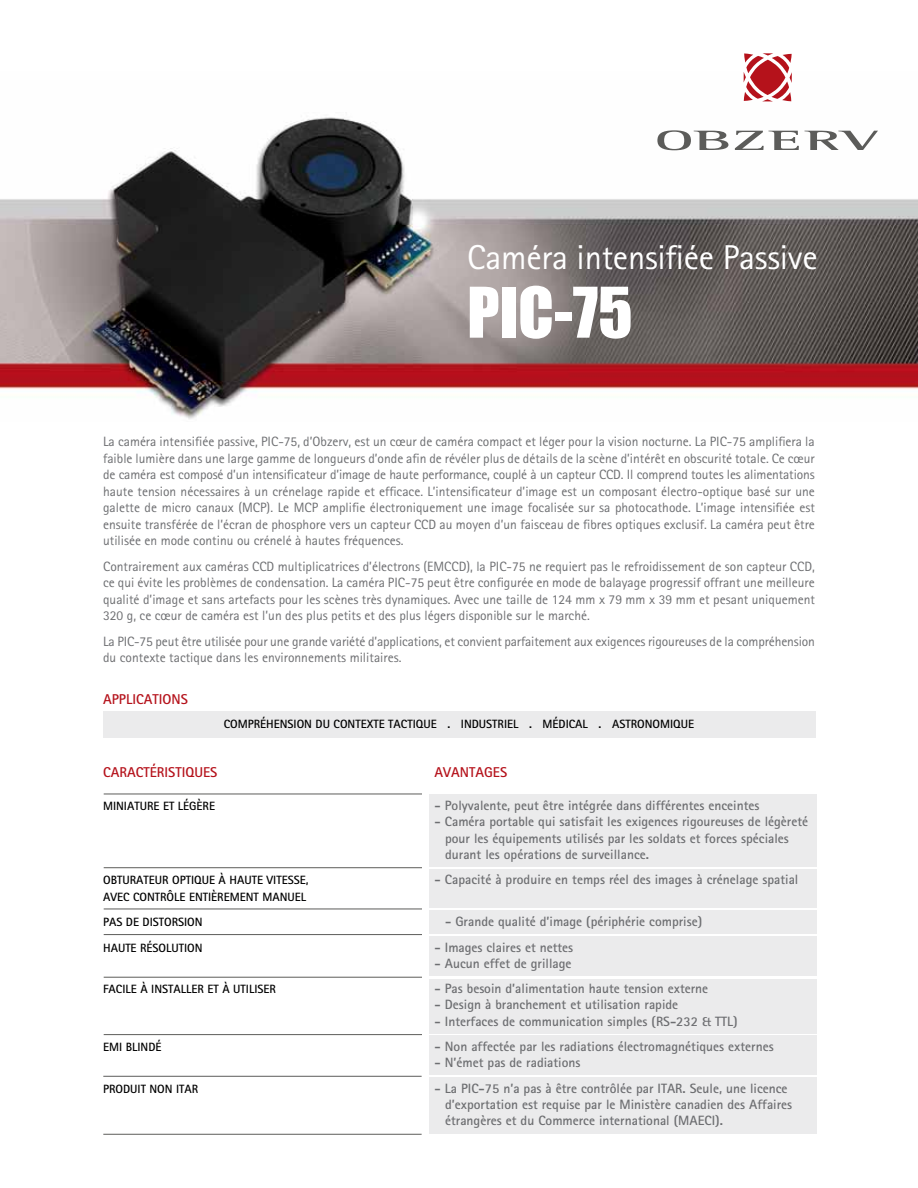
<style>
.page{position:relative;width:918px;height:1188px;background:#fff}
.page>*{position:absolute;margin:0;border:0;box-sizing:border-box;transform-origin:0 0}
.t1{font:64.5px "Impact";color:#fff}
.t2{font:34.5px "Rotis Sans Serif";letter-spacing:-.005em;color:#fff}
.t3{font:700 14.25px "Rotis Sans Serif";color:#b5121b}
.t4{font:13.5px/16.5px "Rotis Sans Serif";color:#6d6e71;text-align:justify}
.t5{font:700 13.5px/16.2px "Rotis Sans Serif";color:#6d6e71}
.t6{font:700 12px/25.5px "Rotis Sans Serif";color:#000}
</style>
<div class="page">
<div style="left:429px;top:794px;width:387px;height:72px;background:#ebebec"></div>
<div style="left:429px;top:869px;width:387px;height:38px;background:#ebebec"></div>
<div style="left:103px;top:711px;width:713px;height:27px;background:#ebebec"></div>
<div style="left:429px;top:910px;width:387px;height:24px;background:#ebebec"></div>
<div style="left:429px;top:979px;width:387px;height:54px;background:#ebebec"></div>
<div style="left:429px;top:936px;width:387px;height:40px;background:#ebebec"></div>
<div style="left:429px;top:1036px;width:387px;height:39px;background:#ebebec"></div>
<div style="left:429px;top:1077px;width:387px;height:57px;background:#ebebec"></div>
<img style="left:0;top:72px;width:918px;height:347px">
<svg style="left:744px;top:53px;width:48px;height:48px"></svg>
<svg style="left:657px;top:130px;width:221px;height:20px"></svg>
<hr style="left:104px;top:794px;width:318px;height:1px;background:#5c5c5a">
<hr style="left:104px;top:867px;width:318px;height:1px;background:#5c5c5a">
<hr style="left:104px;top:909px;width:318px;height:1px;background:#5c5c5a">
<hr style="left:104px;top:934px;width:318px;height:1px;background:#5c5c5a">
<hr style="left:104px;top:1034px;width:318px;height:1px;background:#5c5c5a">
<hr style="left:103px;top:1076px;width:319px;height:1px;background:#5c5c5a">
<hr style="left:103px;top:1134px;width:319px;height:1px;background:#5c5c5a">
<hr style="left:104px;top:977px;width:318px;height:1px;background:#5c5c5a">
<h2 class="t2" style="left:467px;top:237px;width:352px">Caméra intensifiée Passive</h2>
<h1 class="t1" style="left:467px;top:262px;width:167px">PIC-75</h1>
<p class="t4" style="left:103px;top:433px;width:713px">La caméra intensifiée passive, PIC-75, d’Obzerv, est un cœur de caméra compact et léger pour la vision nocturne. La PIC-75 amplifiera la faible lumière dans une large gamme de longueurs d’onde afin de révéler plus de détails de la scène d’intérêt en obscurité totale. Ce cœur de caméra est composé d’un intensificateur d’image de haute performance, couplé à un capteur CCD. Il comprend toutes les alimentations haute tension nécessaires à un crénelage rapide et efficace. L’intensificateur d’image est un composant électro-optique basé sur une galette de micro canaux (MCP). Le MCP amplifie électroniquement une image focalisée sur sa photocathode. L’image intensifiée est ensuite transférée de l’écran de phosphore vers un capteur CCD au moyen d’un faisceau de fibres optiques exclusif. La caméra peut être utilisée en mode continu ou crénelé à hautes fréquences.</p>
<p class="t4" style="left:103px;top:558px;width:713px">Contrairement aux caméras CCD multiplicatrices d’électrons (EMCCD), la PIC-75 ne requiert pas le refroidissement de son capteur CCD, ce qui évite les problèmes de condensation. La caméra PIC-75 peut être configurée en mode de balayage progressif offrant une meilleure qualité d’image et sans artefacts pour les scènes très dynamiques. Avec une taille de 124 mm x 79 mm x 39 mm et pesant uniquement 320 g, ce cœur de caméra est l’un des plus petits et des plus légers disponible sur le marché.</p>
<p class="t4" style="left:103px;top:633px;width:713px">La PIC-75 peut être utilisée pour une grande variété d’applications, et convient parfaitement aux exigences rigoureuses de la compréhension du contexte tactique dans les environnements militaires.</p>
<p class="t3" style="left:103px;top:690px;width:86px">Applications</p>
<p class="t6" style="left:224px;top:711px;width:472px">Compréhension du contexte tactique . I ndustriel . M édical . Astronomique</p>
<p class="t3" style="left:103px;top:763px;width:116px">Caractéristiques</p>
<p class="t3" style="left:435px;top:763px;width:74px">Avantages</p>
<p class="t6" style="left:103px;top:793px;width:113px">M iniature et légère</p>
<p class="t5" style="left:435px;top:797px;width:326px">- Polyvalente, peut être intégrée dans différentes enceintes</p>
<p class="t5" style="left:445px;top:814px;width:365px;text-indent:-11px">- Caméra portable qui satisfait les exigences rigoureuses de légèreté pour les équipements utilisés par les soldats et forces spéciales durant les opérations de surveillance.</p>
<p class="t6" style="left:103px;top:867px;width:207px">Obturateur optique à haute vitesse,</p>
<p class="t5" style="left:435px;top:871px;width:365px">- Capacité à produire en temps réel des images à crénelage spatial</p>
<p class="t6" style="left:103px;top:883px;width:205px">avec contrôle entièrement manuel<br>Pas de distorsion</p>
<p class="t5" style="left:445px;top:913px;width:259px">- Grande qualité d’image (périphérie comprise)</p>
<p class="t6" style="left:103px;top:934px;width:101px">Haute résolution</p>
<p class="t5" style="left:435px;top:939px;width:140px">- I mages claires et nettes</p>
<p class="t5" style="left:435px;top:955px;width:138px">- Aucun effet de grillage</p>
<p class="t6" style="left:103px;top:976px;width:174px">Facile à installer et à utiliser</p>
<p class="t5" style="left:435px;top:980px;width:275px">- Pas besoin d’alimentation haute tension externe</p>
<p class="t5" style="left:435px;top:997px;width:245px">- Design à branchement et utilisation rapide</p>
<p class="t5" style="left:435px;top:1013px;width:304px">- I nterfaces de communication simples (RS-232 &amp; TTL)</p>
<p class="t6" style="left:103px;top:1034px;width:7px">EMI</p>
<p class="t6" style="left:126px;top:1034px;width:37px">blindé</p>
<p class="t5" style="left:435px;top:1038px;width:341px">- Non affectée par les radiations électromagnétiques externes</p>
<p class="t5" style="left:435px;top:1054px;width:147px">- N’émet pas de radiations</p>
<p class="t6" style="left:103px;top:1076px;width:95px">Produit Non ITAR</p>
<p class="t5" style="left:445px;top:1080px;width:349px;text-indent:-11px">- La PIC-75 n’a pas à être contrôlée par ITAR. Seule, une licence d’exportation est requise par le M inistère canadien des Affaires étrangères et du Commerce international (MAECI).</p>
</div>
